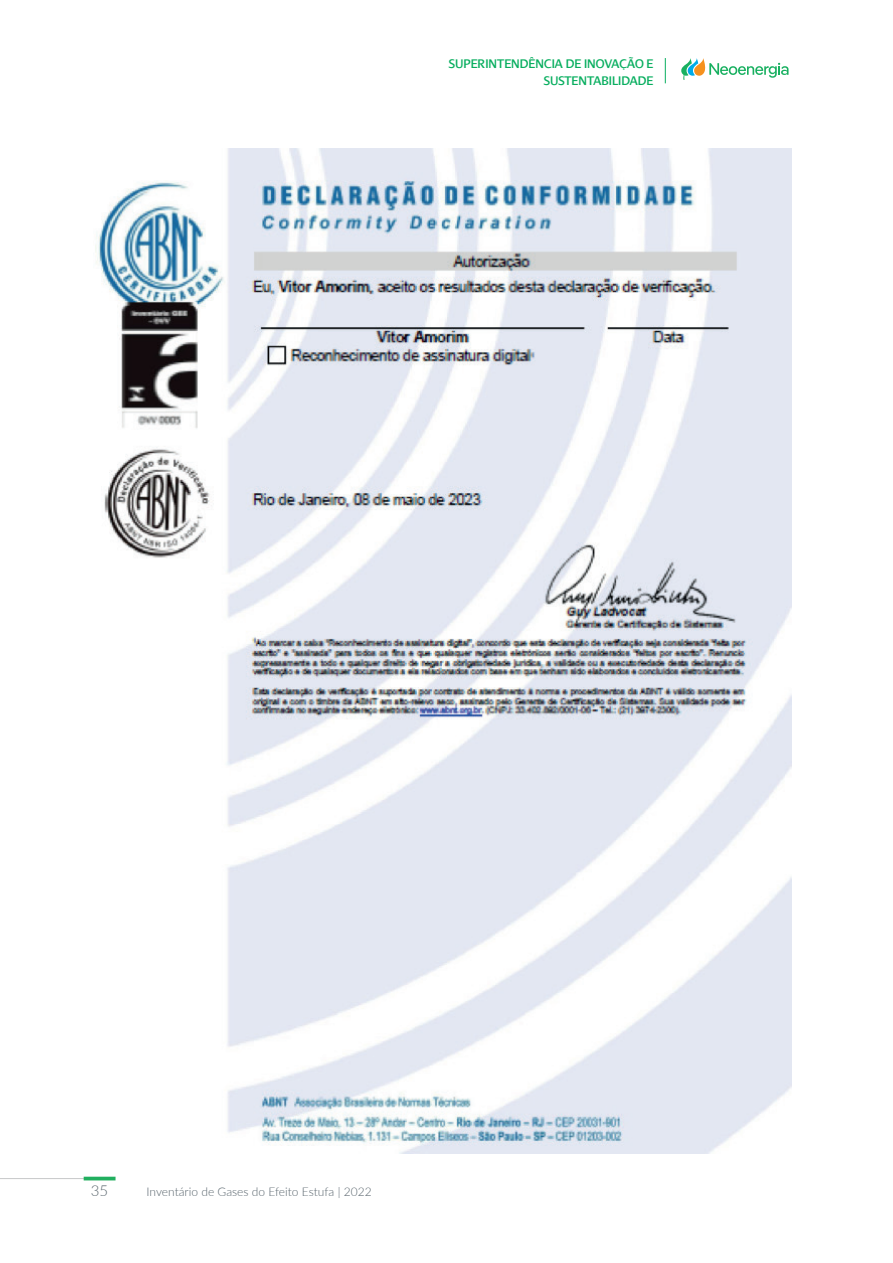
<style>
.page{position:relative;width:893px;height:1263px;background:#fff}
.page>*{position:absolute;margin:0;border:0;box-sizing:border-box;transform-origin:0 0}
.t1{font:300 15px "Lato";color:#59656d}
.t2{font:13.5px/16.2px "Dialog";color:#08ae5f;text-align:right}
.t3{font:300 12px "Lato";color:#59656d}
</style>
<div class="page">
<hr style="left:0;top:1178px;width:114px;height:1px;background:#c7c8ca">
<hr style="left:84px;top:1177px;width:32px;height:3px;background:#21af5f">
<svg style="left:665px;top:58px;width:1px;height:25px"></svg>
<svg style="left:681px;top:58px;width:107px;height:22px"></svg>
<img style="left:95px;top:149px;width:697px;height:1005px">
<p class="t2" style="left:449px;top:56px;width:206px">SUPERINTENDÊNCIA DE INOVAÇÃO E<br>SUSTENTABILIDADE</p>
<p class="t1" style="left:91px;top:1180px;width:19px">35</p>
<p class="t3" style="left:146px;top:1183px;width:227px">Inventário de Gases do Efeito Estufa | 2022</p>
</div>
